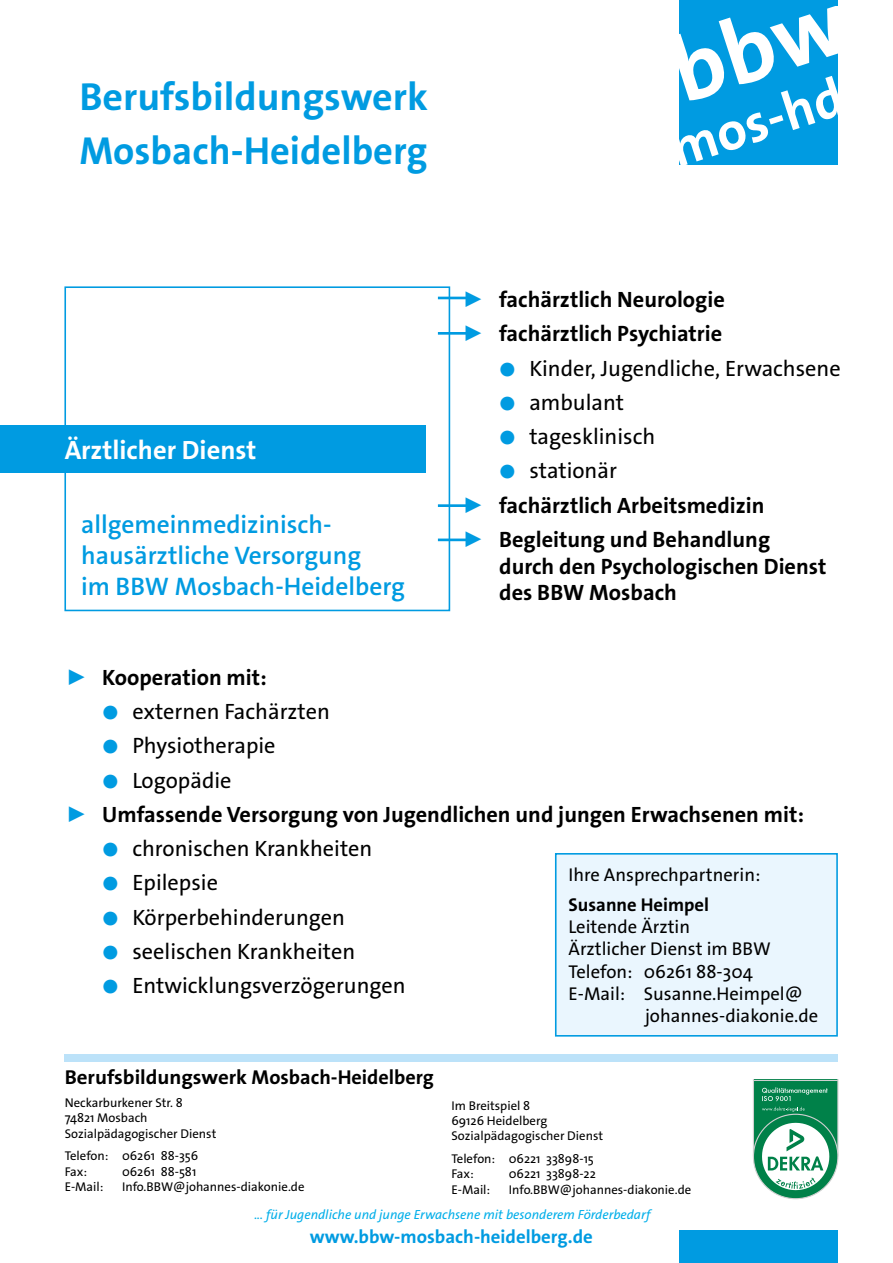
<style>
.page{position:relative;width:893px;height:1263px;background:#fff}
.page>*{position:absolute;margin:0;border:0;box-sizing:border-box;transform-origin:0 0}
.t1{font:700 54.3px "The Sans Os F";color:#fff}
.t2{font:700 39.3px/54.6px "The Sans Os F";color:#009be1}
.t3{font:700 26.55px "The Sans Os F";color:#fff}
.t4{font:600 25.5px/30.6px "The Sans Os F";color:#009be1}
.t5{font:700 22.35px/34.2px "The Sans Os F";color:#000}
.t6{font:22.35px "The Sans Os F";color:#000}
.t7{font:700 20.1px "The Sans Os F";color:#000;scale:1.04 1}
.t8{font:700 18.75px "The Sans Os F";color:#009be1}
.t9{font:18.6px "The Sans Os F";color:#000}
.t10{font:700 18.6px "The Sans Os F";color:#000}
.t11{font:italic 13.2px "The Sans Os F";color:#00aee9}
.t12{font:12.75px/15.3px "The Sans Os F";color:#000}
.s1{color:#009be1}
.s2{font-size:19.05px;color:#009be1}
.s3{font-weight:400;font-size:19.05px;color:#009be1}
.s4{font-weight:400}
</style>
<div class="page">
<div style="left:680px;top:0;width:158px;height:164px;background:#009be1"></div>
<div style="left:680px;top:1230px;width:158px;height:33px;background:#009be1"></div>
<div style="left:65px;top:1054px;width:773px;height:7px;background:#bce2f9"></div>
<svg style="left:753px;top:1114px;width:85px;height:85px"></svg>
<svg style="left:753px;top:1080px;width:85px;height:110px"></svg>
<div style="left:64px;top:286px;width:386px;height:325px;border:2px solid #009be1"></div>
<div style="left:0;top:425px;width:426px;height:47px;background:#009be1"></div>
<hr style="left:438px;top:297px;width:30px;height:2px;background:#009be1">
<hr style="left:438px;top:332px;width:30px;height:3px;background:#009be1">
<hr style="left:438px;top:504px;width:30px;height:3px;background:#009be1">
<hr style="left:438px;top:538px;width:30px;height:3px;background:#009be1">
<div style="left:556px;top:854px;width:281px;height:182px;background:#eaf6fe"></div>
<div style="left:555px;top:853px;width:283px;height:183px;border:2px solid #009be1"></div>
<svg style="left:679px;top:5px;width:1px;height:97px"></svg>
<h2 class="t2" style="left:79px;top:69px;width:350px">Berufsbildungswerk<br>Mosbach-Heidelberg</h2>
<h1 class="t1" style="left:661px;top:117px;width:180px;rotate:-18deg">mos-hd</h1>
<h3 class="t3" style="left:65px;top:433px;width:193px">Ärztlicher Dienst</h3>
<h3 class="t4" style="left:81px;top:510px;width:325px">allgemeinmedizinisch&shy;hausärztliche Versorgung<br>im BBW Mosbach-Heidelberg</h3>
<h3 class="t5" style="left:462px;top:282px;width:265px"><span class="s1">⊲</span> fachärztlich Neurologie <span class="s1">⊲</span> fachärztlich Psychiatrie</h3>
<h3 class="t6" style="left:499px;top:354px;width:343px"><span class="s2">●</span> Kinder, Jugendliche, Erwachsene</h3>
<h3 class="t6" style="left:499px;top:388px;width:126px"><span class="s2">●</span> ambulant</h3>
<h3 class="t6" style="left:499px;top:422px;width:157px"><span class="s2">●</span> tagesklinisch</h3>
<h3 class="t5" style="left:462px;top:454px;width:310px;text-indent:38px"><span class="s3">●</span> <span class="s4">stationär<br></span><span class="s1">⊲</span> fachärztlich Arbeitsmedizin <span class="s1">⊲</span> Begleitung und Behandlung</h3>
<h3 class="t5" style="left:499px;top:553px;width:329px;line-height:26.7px">durch den Psychologischen Dienst des BBW Mosbach</h3>
<h3 class="t5" style="left:65px;top:660px;width:204px"><span class="s1">⊲</span> Kooperation mit:</h3>
<h3 class="t6" style="left:102px;top:697px;width:229px"><span class="s2">●</span> externen Fachärzten</h3>
<h3 class="t6" style="left:102px;top:731px;width:175px"><span class="s2">●</span> Physiotherapie</h3>
<h3 class="t5" style="left:65px;top:763px;width:741px;text-indent:38px"><span class="s3">●</span> <span class="s4">Logopädie<br></span><span class="s1">⊲</span> Umfassende Versorgung von Jugendlichen und jungen Erwachsenen mit:</h3>
<h3 class="t6" style="left:102px;top:834px;width:272px"><span class="s2">●</span> chronischen Krankheiten</h3>
<h3 class="t6" style="left:102px;top:868px;width:117px"><span class="s2">●</span> Epilepsie</h3>
<h3 class="t6" style="left:102px;top:903px;width:244px"><span class="s2">●</span> Körperbehinderungen</h3>
<h3 class="t6" style="left:102px;top:937px;width:254px"><span class="s2">●</span> seelischen Krankheiten</h3>
<h3 class="t6" style="left:102px;top:971px;width:305px"><span class="s2">●</span> Entwicklungsverzögerungen</h3>
<h3 class="t9" style="left:569px;top:863px;width:193px">Ihre Ansprechpartnerin:</h3>
<h3 class="t10" style="left:569px;top:893px;width:142px">Susanne Heimpel</h3>
<h3 class="t9" style="left:569px;top:915px;width:123px">Leitende Ärztin</h3>
<h3 class="t9" style="left:569px;top:937px;width:204px">Ärztlicher Dienst im BBW</h3>
<h3 class="t9" style="left:569px;top:959px;width:186px">Telefon: 06261 88-304</h3>
<h3 class="t9" style="left:569px;top:982px;width:236px">E-Mail: Susanne.Heimpel@</h3>
<h3 class="t9" style="left:645px;top:1004px;width:175px">johannes-diakonie.de</h3>
<h3 class="t7" style="left:65px;top:1064px;width:357px">Berufsbildungswerk Mosbach-Heidelberg</h3>
<p class="t12" style="left:65px;top:1095px;width:153px">Neckarburkener Str. 8<br>74821 Mosbach<br>Sozialpädagogischer Dienst</p>
<p class="t12" style="left:65px;top:1148px;width:135px">Telefon: 06261 88-356<br>Fax:</p>
<p class="t12" style="left:122px;top:1164px;width:76px">06261 88-581</p>
<p class="t12" style="left:65px;top:1179px;width:40px">E-Mail:</p>
<p class="t12" style="left:122px;top:1179px;width:184px">Info.BBW@johannes-diakonie.de</p>
<p class="t12" style="left:451px;top:1098px;width:153px">Im Breitspiel 8<br>69126 Heidelberg<br>Sozialpädagogischer Dienst</p>
<p class="t12" style="left:451px;top:1151px;width:144px">Telefon: 06221 33898-15<br>Fax:</p>
<p class="t12" style="left:509px;top:1166px;width:89px">06221 33898-22</p>
<p class="t12" style="left:451px;top:1181px;width:40px">E-Mail:</p>
<p class="t12" style="left:509px;top:1181px;width:184px">Info.BBW@johannes-diakonie.de</p>
<p class="t11" style="left:254px;top:1206px;width:398px">... für Jugendliche und junge Erwachsene mit besonderem Förderbedarf</p>
<h3 class="t8" style="left:310px;top:1225px;width:285px">www.bbw-mosbach-heidelberg.de</h3>
</div>
